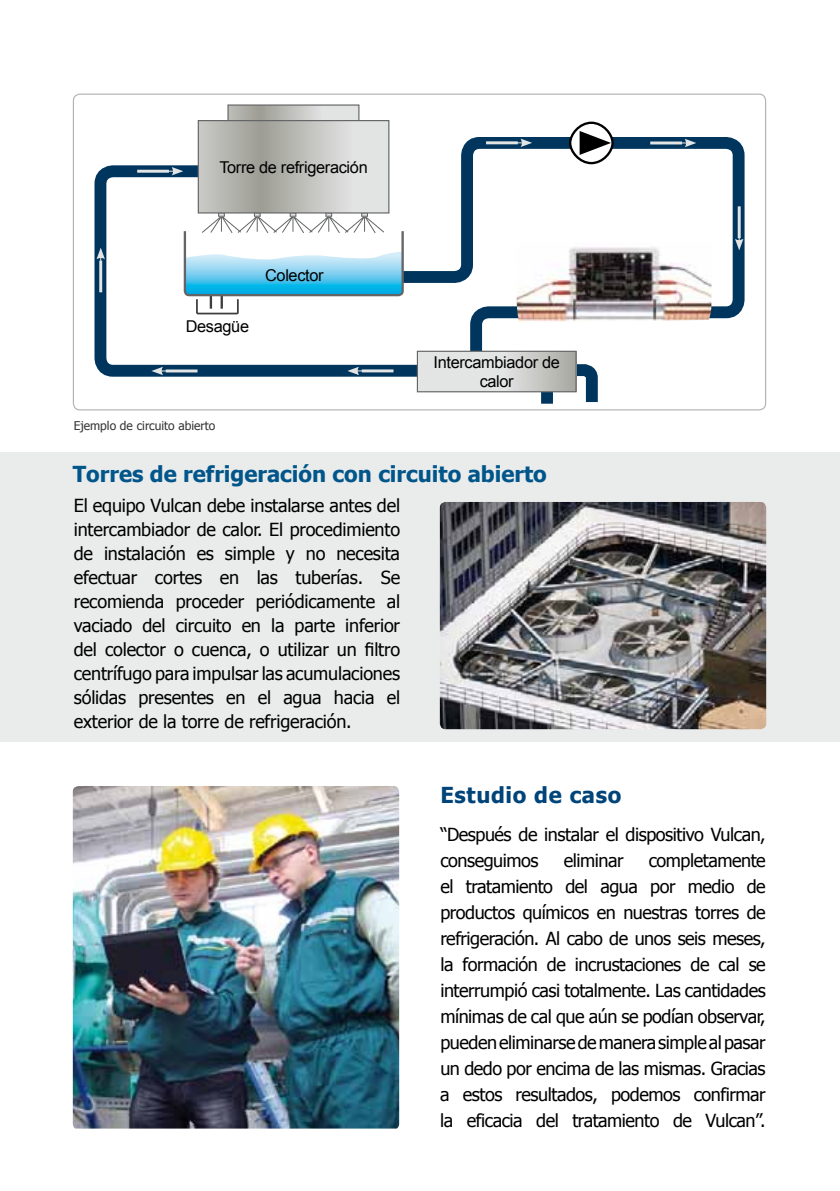
<style>
.page{position:relative;width:840px;height:1191px;background:#fff}
.page>*{position:absolute;margin:0;border:0;box-sizing:border-box;transform-origin:0 0}
.t1{font:700 22px "Tahoma";color:#00568a}
.t2{font:700 22px "Tahoma";letter-spacing:.03em;color:#00447a}
.t3{font:18px/26px "Tahoma";letter-spacing:-.025em;color:#000;text-align:justify}
.t4{font:16.4px/19.6px "Arial";letter-spacing:-.02em;color:#000;text-align:center}
.t5{font:12px "Tahoma";color:#323234}
</style>
<div class="page">
<div style="left:0;top:452px;width:839px;height:289px;background:#eaebeb"></div>
<img style="left:439px;top:502px;width:326px;height:227px">
<img style="left:73px;top:786px;width:326px;height:342px">
<div style="left:540px;top:372px;width:12px;height:32px;background:#00365e"></div>
<svg style="left:562px;top:402px;width:41px;height:9px"></svg>
<svg style="left:94px;top:165px;width:289px;height:212px"></svg>
<svg style="left:383px;top:131px;width:362px;height:271px"></svg>
<svg style="left:229px;top:106px;width:128px;height:14px;background:#c4c4c1"></svg>
<div style="left:227px;top:104px;width:132px;height:19px;border:1px solid #646567"></div>
<svg style="left:199px;top:122px;width:188px;height:89px;background:#c1c2be"></svg>
<div style="left:197px;top:120px;width:192px;height:93px;border:1px solid #646567"></div>
<svg style="left:570px;top:123px;width:42px;height:40px"></svg>
<div style="left:568px;top:122px;width:45px;height:42px;border:2px solid #000;border-radius:50%"></div>
<svg style="left:579px;top:131px;width:31px;height:24px"></svg>
<img style="left:513px;top:242px;width:198px;height:81px">
<svg style="left:418px;top:353px;width:156px;height:37px;background:#d6d6d5"></svg>
<div style="left:416px;top:351px;width:160px;height:41px;border:1px solid #646567"></div>
<hr style="left:160px;top:371px;width:35px;height:1px;background:#e3e4e4">
<svg style="left:151px;top:367px;width:12px;height:8px"></svg>
<hr style="left:166px;top:369px;width:31px;height:3px;background:#e3e4e4">
<hr style="left:100px;top:256px;width:1px;height:35px;background:#e3e4e4">
<svg style="left:96px;top:248px;width:9px;height:11px"></svg>
<hr style="left:99px;top:261px;width:3px;height:31px;background:#e3e4e4">
<hr style="left:355px;top:370px;width:36px;height:1px;background:#e3e4e4">
<svg style="left:347px;top:367px;width:12px;height:8px"></svg>
<hr style="left:361px;top:369px;width:32px;height:3px;background:#e3e4e4">
<hr style="left:139px;top:171px;width:36px;height:1px;background:#e3e4e4">
<svg style="left:171px;top:167px;width:12px;height:8px"></svg>
<hr style="left:137px;top:170px;width:32px;height:3px;background:#e3e4e4">
<hr style="left:652px;top:143px;width:35px;height:1px;background:#e3e4e4">
<svg style="left:684px;top:139px;width:12px;height:8px"></svg>
<hr style="left:650px;top:141px;width:31px;height:3px;background:#e3e4e4">
<hr style="left:488px;top:142px;width:35px;height:1px;background:#e3e4e4">
<svg style="left:520px;top:139px;width:12px;height:8px"></svg>
<hr style="left:486px;top:141px;width:31px;height:3px;background:#e3e4e4">
<hr style="left:738px;top:206px;width:1px;height:36px;background:#e3e4e4">
<svg style="left:734px;top:239px;width:9px;height:11px"></svg>
<svg style="left:182px;top:211px;width:223px;height:104px"></svg>
<hr style="left:737px;top:206px;width:3px;height:32px;background:#e3e4e4">
<p class="t4" style="left:219px;top:157px;width:150px">Torre de refrigeración</p>
<p class="t4" style="left:185px;top:317px;width:65px">Desagüe</p>
<p class="t4" style="left:265px;top:266px;width:60px">Colector</p>
<p class="t5" style="left:74px;top:417px;width:143px">Ejemplo de circuito abierto</p>
<p class="t4" style="left:433px;top:352px;width:128px">Intercambiador de calor</p>
<p class="t1" style="left:73px;top:458px;width:475px">Torres de refrigeración con circuito abierto</p>
<p class="t3" style="left:74px;top:492px;width:328px;line-height:24px">El equipo Vulcan debe instalarse antes del intercambiador de calor. El procedimiento de instalación es simple y no necesita efectuar cortes en las tuberías. Se recomienda proceder periódicamente al vaciado del circuito en la parte inferior del colector o cuenca, o utilizar un filtro centrífugo para impulsar las acumulaciones sólidas presentes en el agua hacia el exterior de la torre de refrigeración.</p>
<p class="t2" style="left:440px;top:779px;width:182px">Estudio de caso</p>
<p class="t3" style="left:440px;top:820px;width:327px">“Después de instalar el dispositivo Vulcan, conseguimos</p>
<p class="t3" style="left:440px;top:846px;width:327px;text-indent:208px">completamente el tratamiento del agua por medio de productos químicos en nuestras torres de refrigeración. Al cabo de unos seis meses, la formación de incrustaciones de cal se interrumpió casi totalmente. Las cantidades mínimas de cal que aún se podían observar, puedeneliminarsedemanerasimplealpasar un dedo por encima de las mismas. Gracias a estos resultados, podemos confirmar la eficacia del tratamiento de Vulcan”.</p>
<p class="t3" style="left:563px;top:846px;width:61px">eliminar</p>
</div>
